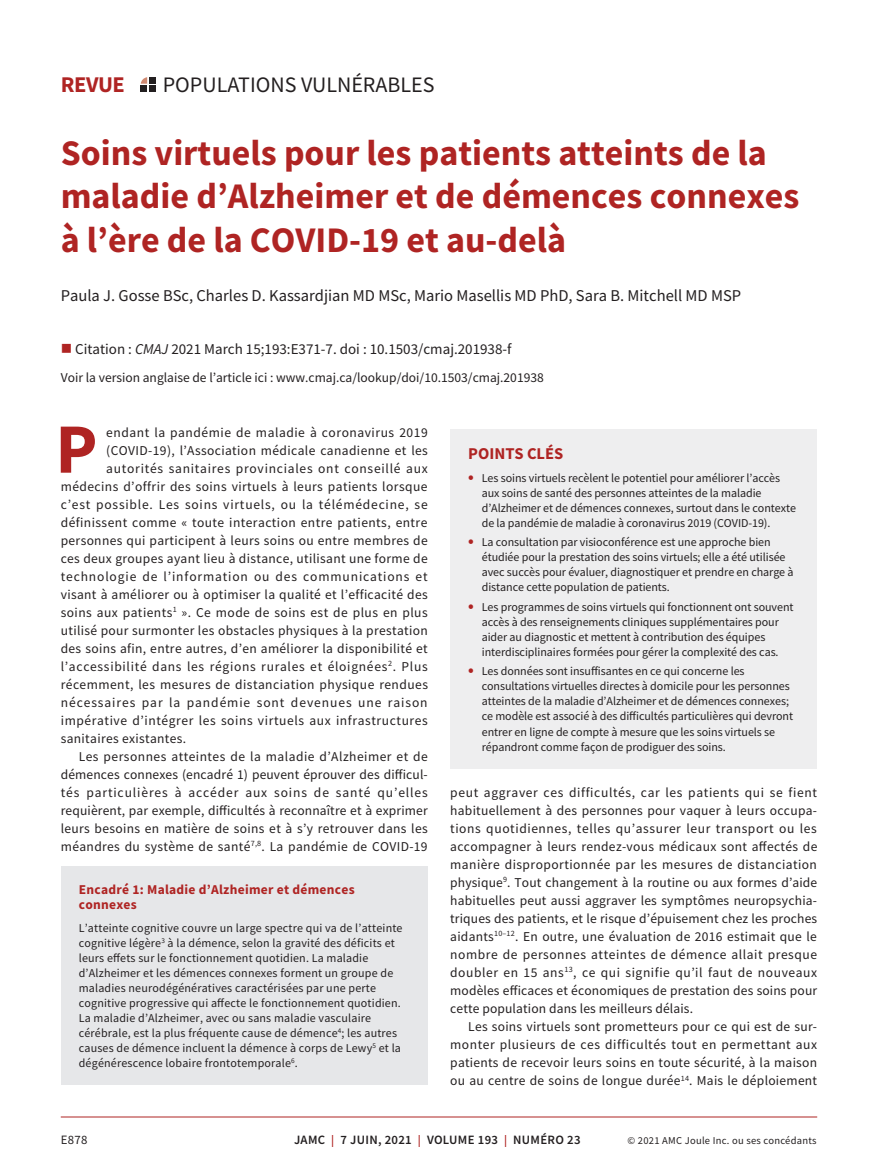
<style>
.page{position:relative;width:878px;height:1175px;background:#fff}
.page>*{position:absolute;margin:0;border:0;box-sizing:border-box;transform-origin:0 0}
.t1{font:700 70.65px "Source Sans Pro";color:#af2423}
.t2{font:700 36px/43.2px "Source Sans Pro";color:#af2423}
.t3{font:700 22.5px "Source Sans Pro";letter-spacing:-.02em;color:#af2423}
.t4{font:22.05px "Source Sans Pro";color:#231f20}
.t5{font:16.5px "Source Sans Pro";color:#231f20}
.t6{font:700 16.5px "Source Sans Pro";color:#af2423}
.t7{font:15px "Source Sans Pro";color:#231f20}
.t8{font:13.5px/18px "Source Sans Pro";letter-spacing:.03em;color:#231f20;text-align:justify}
.t9{font:13.5px "Source Sans Pro";letter-spacing:.01em;color:#231f20}
.t10{font:13.5px "Source Sans Pro";letter-spacing:.065em;color:#231f20}
.t11{font:13.5px "Source Sans Pro";color:#231f20}
.t12{font:13.5px "Source Sans Pro";letter-spacing:.05em;color:#231f20}
.t13{font:13.5px "Source Sans Pro";letter-spacing:.06em;color:#231f20}
.t14{font:13.5px "Source Sans Pro";letter-spacing:.055em;color:#231f20}
.t15{font:13.5px "Source Sans Pro";letter-spacing:.07em;color:#231f20}
.t16{font:700 13.5px/15px "Source Sans Pro";letter-spacing:.02em;color:#af2423}
.t17{font:600 12.75px "Source Sans Pro";letter-spacing:.025em;color:#231f20}
.t18{font:12.75px "Source Sans Pro";color:#231f20}
.t19{font:12px/15px "Source Sans Pro";letter-spacing:-.005em;color:#231f20}
.t20{font:12px/15px "Source Sans Pro";letter-spacing:.015em;color:#231f20}
.t21{font:10.5px "Source Sans Pro";letter-spacing:.025em;color:#231f20}
.s1{color:#af2423}
.s2{font-style:italic}
.s3{font-weight:700;font-size:16.5px;color:#af2423}
.s4{font-size:12px;color:#af2423}
</style>
<div class="page">
<hr style="left:61px;top:1116px;width:756px;height:1px;background:#af2423">
<svg style="left:141px;top:77px;width:6px;height:7px"></svg>
<div style="left:141px;top:85px;width:6px;height:7px;background:#231f20"></div>
<div style="left:149px;top:77px;width:6px;height:7px;background:#231f20"></div>
<div style="left:149px;top:85px;width:6px;height:7px;background:#231f20"></div>
<div style="left:450px;top:429px;width:367px;height:339px;background:#eeeeef"></div>
<div style="left:61px;top:866px;width:367px;height:218px;background:#e6e7e9"></div>
<h3 class="t3" style="left:61px;top:69px;width:66px">REVUE</h3>
<h3 class="t4" style="left:163px;top:70px;width:273px">POPULATIONS VULNÉRABLES</h3>
<h2 class="t2" style="left:61px;top:131px;width:740px">Soins virtuels pour les patients atteints de la maladie d’Alzheimer et de démences connexes à l’ère de la COVID-19 et au-delà</h2>
<p class="t5" style="left:61px;top:285px;width:682px">Paula J. Gosse BSc, Charles D. Kassardjian MD MSc, Mario Masellis MD PhD, Sara B. Mitchell MD MSP</p>
<p class="t7" style="left:61px;top:339px;width:452px"><span class="s1">■</span> Citation : <span class="s2">CMAJ</span> 2021 March 15;193:E371-7. doi : 10.1503/cmaj.201938-f</p>
<p class="t11" style="left:61px;top:369px;width:484px">Voir la version anglaise de l’article ici : www.cmaj.ca/lookup/doi/10.1503/cmaj.201938</p>
<h1 class="t1" style="left:55px;top:401px;width:44px">P</h1>
<p class="t8" style="left:106px;top:423px;width:323px">endant la pandémie de maladie à coronavirus 2019</p>
<p class="t8" style="left:106px;top:441px;width:323px">(COVID-19), l’Association médicale canadienne et les</p>
<p class="t14" style="left:106px;top:459px;width:323px">autorités sanitaires provinciales ont conseillé aux</p>
<p class="t8" style="left:61px;top:477px;width:368px">médecins d’offrir des soins virtuels à leurs patients lorsque</p>
<p class="t13" style="left:61px;top:495px;width:368px">c’est possible. Les soins virtuels, ou la télémédecine, se</p>
<p class="t8" style="left:61px;top:513px;width:368px">définissent comme « toute interaction entre patients, entre</p>
<p class="t8" style="left:61px;top:531px;width:368px">personnes qui participent à leurs soins ou entre membres de</p>
<p class="t8" style="left:61px;top:549px;width:368px">ces deux groupes ayant lieu à distance, utilisant une forme de</p>
<p class="t10" style="left:61px;top:567px;width:368px">technologie de l’information ou des communications et</p>
<p class="t8" style="left:61px;top:585px;width:368px">visant à améliorer ou à optimiser la qualité et l’efficacité des</p>
<p class="t8" style="left:61px;top:603px;width:368px">soins aux patients<sup>1</sup> ». Ce mode de soins est de plus en plus</p>
<p class="t8" style="left:61px;top:621px;width:368px">utilisé pour surmonter les obstacles physiques à la prestation</p>
<p class="t8" style="left:61px;top:639px;width:368px">des soins afin, entre autres, d’en améliorer la disponibilité et</p>
<p class="t12" style="left:61px;top:657px;width:368px">l’accessibilité dans les régions rurales et éloignées<sup>2</sup>. Plus</p>
<p class="t8" style="left:61px;top:675px;width:369px">récemment, les mesures de distanciation physique rendues</p>
<p class="t15" style="left:61px;top:693px;width:368px">nécessaires par la pandémie sont devenues une raison</p>
<p class="t8" style="left:61px;top:711px;width:368px">impérative d’intégrer les soins virtuels aux infrastructures</p>
<p class="t8" style="left:61px;top:729px;width:127px">sanitaires existantes.</p>
<p class="t8" style="left:79px;top:747px;width:350px">Les personnes atteintes de la maladie d’Alzheimer et de</p>
<p class="t9" style="left:61px;top:765px;width:368px">démences connexes (encadré 1) peuvent éprouver des difficul-</p>
<p class="t10" style="left:61px;top:783px;width:368px">tés particulières à accéder aux soins de santé qu’elles</p>
<p class="t9" style="left:61px;top:801px;width:368px">requièrent, par exemple, difficultés à reconnaître et à exprimer</p>
<p class="t8" style="left:61px;top:819px;width:368px">leurs besoins en matière de soins et à s’y retrouver dans les</p>
<p class="t8" style="left:61px;top:837px;width:368px">méandres du système de santé<sup>7,8</sup>. La pandémie de COVID-19</p>
<p class="t16" style="left:79px;top:882px;width:277px">Encadré 1: Maladie d’Alzheimer et démences connexes</p>
<p class="t20" style="left:79px;top:920px;width:325px">L’atteinte cognitive couvre un large spectre qui va de l’atteinte cognitive légère<sup>3</sup> à la démence, selon la gravité des déficits et leurs effets sur le fonctionnement quotidien. La maladie d’Alzheimer et les démences connexes forment un groupe de maladies neurodégénératives caractérisées par une perte cognitive progressive qui affecte le fonctionnement quotidien.<br>La maladie d’Alzheimer, avec ou sans maladie vasculaire cérébrale, est la plus fréquente cause de démence<sup>4</sup>; les autres causes de démence incluent la démence à corps de Lewy<sup>5</sup> et la dégénérescence lobaire frontotemporale<sup>6</sup>.</p>
<p class="t6" style="left:468px;top:443px;width:97px">POINTS CLÉS</p>
<p class="t19" style="left:482px;top:470px;width:316px;text-indent:-14px"><span class="s3">•</span> Les soins virtuels recèlent le potentiel pour améliorer l’accès aux soins de santé des personnes atteintes de la maladie d’Alzheimer et de démences connexes, surtout dans le contexte de la pandémie de maladie à coronavirus 2019 (COVID-19).</p>
<p class="t19" style="left:482px;top:535px;width:313px;text-indent:-14px"><span class="s3">•</span> La consultation par visioconférence est une approche bien étudiée pour la prestation des soins virtuels; elle a été utilisée avec succès pour évaluer, diagnostiquer et prendre en charge à distance cette population de patients.</p>
<p class="t19" style="left:482px;top:599px;width:313px;text-indent:-14px"><span class="s3">•</span> Les programmes de soins virtuels qui fonctionnent ont souvent accès à des renseignements cliniques supplémentaires pour aider au diagnostic et mettent à contribution des équipes interdisciplinaires formées pour gérer la complexité des cas.</p>
<p class="t19" style="left:482px;top:664px;width:313px;text-indent:-14px"><span class="s3">•</span> Les données sont insuffisantes en ce qui concerne les consultations virtuelles directes à domicile pour les personnes atteintes de la maladie d’Alzheimer et de démences connexes; ce modèle est associé à des difficultés particulières qui devront entrer en ligne de compte à mesure que les soins virtuels se répandront comme façon de prodiguer des soins.</p>
<p class="t8" style="left:450px;top:783px;width:369px">peut aggraver ces difficultés, car les patients qui se fient habituellement à des personnes pour vaquer à leurs occupa&shy;tions quotidiennes, telles qu’assurer leur transport ou les accompagner à leurs rendez-vous médicaux sont affectés de manière disproportionnée par les mesures de distanciation physique<sup>9</sup>. Tout changement à la routine ou aux formes d’aide habituelles peut aussi aggraver les symptômes neuropsychia&shy;triques des patients, et le risque d’épuisement chez les proches aidants<sup>10–12</sup>. En outre, une évaluation de 2016 estimait que le nombre de personnes atteintes de démence allait presque doubler en 15 ans<sup>13</sup>, ce qui signifie qu’il faut de nouveaux modèles efficaces et économiques de prestation des soins pour cette population dans les meilleurs délais.</p>
<p class="t8" style="left:450px;top:1017px;width:368px;text-indent:18px">Les soins virtuels sont prometteurs pour ce qui est de sur&shy;monter plusieurs de ces difficultés tout en permettant aux patients de recevoir leurs soins en toute sécurité, à la maison ou au centre de soins de longue durée<sup>14</sup>. Mais le déploiement</p>
<p class="t18" style="left:61px;top:1132px;width:28px">E878</p>
<p class="t17" style="left:294px;top:1131px;width:288px">JAMC <span class="s4">|</span> 7 JUIN, 2021 <span class="s4">|</span> VOLUME 193 <span class="s4">|</span> NUMÉRO 23</p>
<p class="t21" style="left:627px;top:1134px;width:190px">© 2021 AMC Joule Inc. ou ses concédants</p>
</div>
